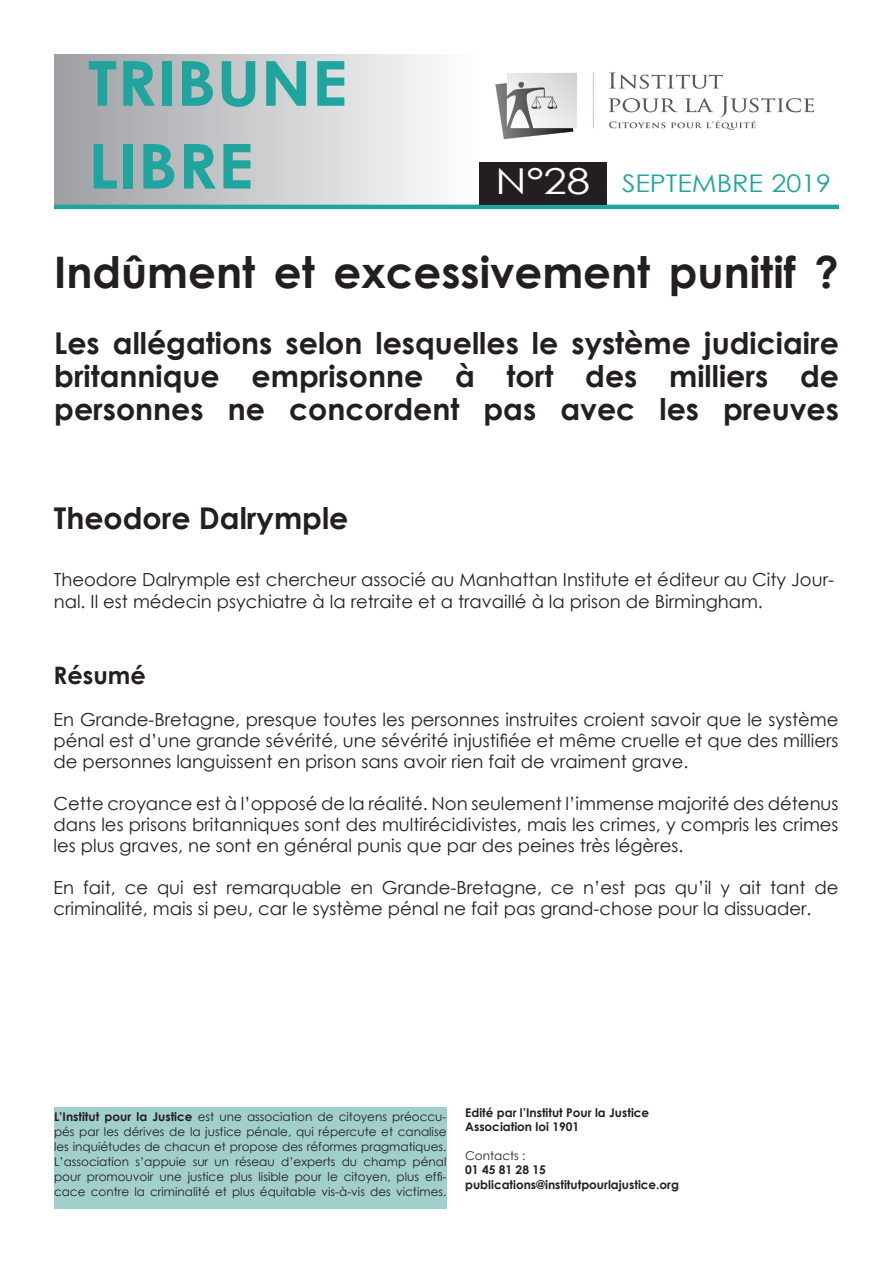
<style>
.page{position:relative;width:893px;height:1263px;background:#fff}
.page>*{position:absolute;margin:0;border:0;box-sizing:border-box;transform-origin:0 0}
.t1{font:700 62.1px/82.8px "Century Gothic";color:#1fa59d;scale:1.11 1}
.t2{font:700 43.5px "Century Gothic";color:#231f20}
.t3{font:35.7px "Century Gothic";color:#fff;scale:1.18 1}
.t4{font:700 30px/33px "Century Gothic";color:#231f20;text-align:justify}
.t5{font:24.3px "Century Gothic";color:#1fa59d;scale:1.11 1}
.t6{font:700 24px "Century Gothic";color:#231f20}
.t7{font:18px/21px "Century Gothic";color:#231f20}
.t8{font:12px/15px "Century Gothic";color:#231f20;text-align:justify}
.t9{font:700 12px "Century Gothic";color:#231f20}
.s1{font-weight:700}
</style>
<div class="page">
<div style="left:54px;top:54px;width:425px;height:151px;background:linear-gradient(to right,#9d9fa3,#feffff)"></div>
<img style="left:495px;top:72px;width:320px;height:68px">
<hr style="left:54px;top:205px;width:785px;height:4px;background:#1fa59d">
<div style="left:479px;top:162px;width:128px;height:43px;background:#231f20"></div>
<div style="left:54px;top:1108px;width:392px;height:101px;background:#a1cfcc"></div>
<p class="t1" style="left:88px;top:39px;width:235px">TRIBUNE<br>LIBRE</p>
<p class="t3" style="left:496px;top:156px;width:82px">N°28</p>
<p class="t5" style="left:622px;top:166px;width:190px">SEPTEMBRE 2019</p>
<p class="t2" style="left:54px;top:239px;width:786px">Indûment et excessivement punitif ?</p>
<p class="t4" style="left:54px;top:325px;width:786px">Les allégations selon lesquelles le système judiciaire britannique emprisonne à tort des milliers de personnes ne concordent pas avec les preuves</p>
<p class="t4" style="left:54px;top:500px;width:296px">Theodore Dalrymple</p>
<p class="t7" style="left:54px;top:569px;width:782px;line-height:21.6px">Theodore Dalrymple est chercheur associé au Manhattan Institute et éditeur au City Jour&shy;nal. Il est médecin psychiatre à la retraite et a travaillé à la prison de Birmingham.</p>
<p class="t6" style="left:54px;top:657px;width:94px">Résumé</p>
<p class="t7" style="left:54px;top:709px;width:786px;text-align:justify">En Grande-Bretagne, presque toutes les personnes instruites croient savoir que le système pénal est d’une grande sévérité, une sévérité injustifiée et même cruelle et que des milliers de personnes languissent en prison sans avoir rien fait de vraiment grave.</p>
<p class="t7" style="left:54px;top:793px;width:786px;text-align:justify">Cette croyance est à l’opposé de la réalité. Non seulement l’immense majorité des détenus dans les prisons britanniques sont des multirécidivistes, mais les crimes, y compris les crimes les plus graves, ne sont en général punis que par des peines très légères.</p>
<p class="t7" style="left:54px;top:877px;width:786px">En fait, ce qui est remarquable en Grande-Bretagne, ce n’est pas qu’il y ait tant de criminalité, mais si peu, car le système pénal ne fait pas grand-chose pour la dissuader.</p>
<p class="t8" style="left:54px;top:1109px;width:394px"><span class="s1">L’Institut pour la Justice</span> est une association de citoyens préoccu&shy;pés par les dérives de la justice pénale, qui répercute et canalise les inquiétudes de chacun et propose des réformes pragmatiques.<br>L’association s’appuie sur un réseau d’experts du champ pénal pour promouvoir une justice plus lisible pour le citoyen, plus effi&shy;cace contre la criminalité et plus équitable vis-à-vis des victimes.</p>
<p class="t9" style="left:465px;top:1103px;width:186px">Edité par l’Institut Pour la Justice</p>
<p class="t9" style="left:465px;top:1118px;width:115px">Association loi 1901</p>
<p class="t8" style="left:465px;top:1148px;width:62px">Contacts :</p>
<p class="t9" style="left:465px;top:1161px;width:82px">01 45 81 28 15</p>
<p class="t9" style="left:465px;top:1175px;width:215px">publications@institutpourlajustice.org</p>
</div>
